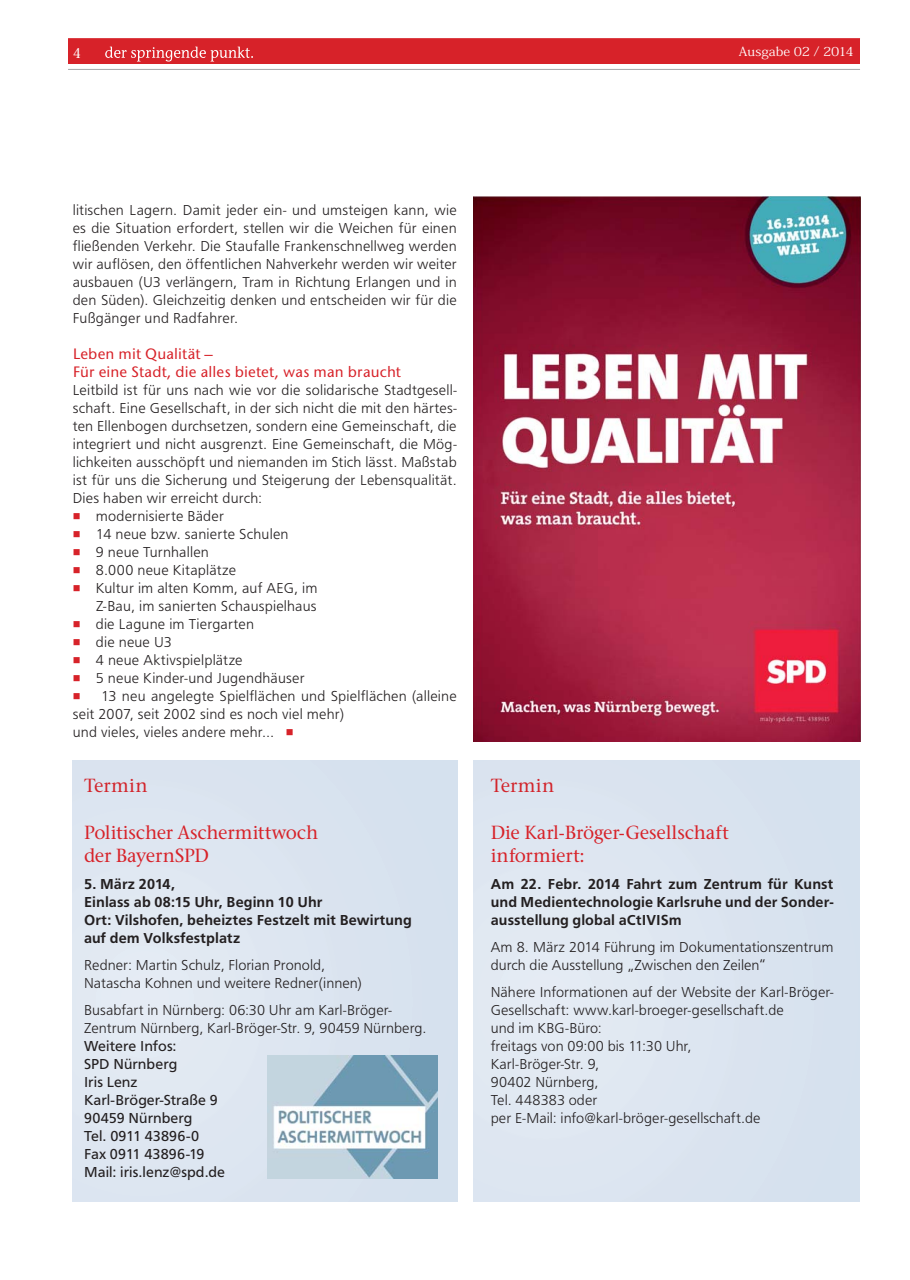
<style>
.page{position:relative;width:910px;height:1280px;background:#fff}
.page>*{position:absolute;margin:0;border:0;box-sizing:border-box;transform-origin:0 0}
.t1{font:500 19.95px/22.5px "Stone Serif Itc T";letter-spacing:-.01em;color:#d72229}
.t2{font:500 19.95px "Stone Serif Itc T";letter-spacing:.005em;color:#d2232a}
.t3{font:500 15.3px/18px "Stone San Itc T";letter-spacing:.01em;color:#d72229}
.t4{font:300 15px/18px "Front Page";letter-spacing:.005em;color:#231f20}
.t5{font:500 15px/18px "Front Page";letter-spacing:.005em;color:#231f20}
.t6{font:15px/18px "Front Page";letter-spacing:.005em;color:#231f20}
.t7{font:13.5px "Koz Min Pro Medium 90 pv RKSJ H";color:#fff}
.t8{font:12.45px "Koz Min Pro Regular 90 pv RKSJ H";letter-spacing:-.005em;color:#fff;scale:1.09 1}
.s1{color:#d72229}
</style>
<div class="page">
<div style="left:68px;top:40px;width:792px;height:24px;background:#d72229"></div>
<hr style="left:68px;top:69px;width:792px;height:1px;background:#a5a7a9">
<svg style="left:105px;top:47px;width:148px;height:15px"></svg>
<hr style="left:68px;top:38px;width:792px;height:1px;background:#d72229">
<img style="left:474px;top:197px;width:386px;height:544px">
<div style="left:73px;top:761px;width:384px;height:441px;background:#dde6f1"></div>
<div style="left:474px;top:761px;width:385px;height:441px;background:#dce5f1"></div>
<img style="left:268px;top:1055px;width:170px;height:123px">
<p class="t7" style="left:73px;top:48px;width:10px">4</p>
<p class="t8" style="left:739px;top:47px;width:107px">Ausgabe 02 / 2014</p>
<p class="t4" style="left:73px;top:202px;width:386px;text-align:justify">litischen Lagern. Damit jeder ein- und umsteigen kann, wie es die Situation erfordert, stellen wir die Weichen für einen fließenden Verkehr. Die Staufalle Frankenschnellweg werden wir auflösen, den öffentlichen Nahverkehr werden wir weiter ausbauen (U3 verlängern, Tram in Richtung Erlangen und in den Süden). Gleichzeitig denken und entscheiden wir für die Fußgänger und Radfahrer.</p>
<p class="t3" style="left:73px;top:346px;width:330px">Leben mit Qualität –<br>Für eine Stadt, die alles bietet, was man braucht</p>
<p class="t4" style="left:73px;top:382px;width:386px;text-align:justify">Leitbild ist für uns nach wie vor die solidarische Stadtgesell&shy;schaft. Eine Gesellschaft, in der sich nicht die mit den härtes&shy;ten Ellenbogen durchsetzen, sondern eine Gemeinschaft, die integriert und nicht ausgrenzt. Eine Gemeinschaft, die Mög&shy;lichkeiten ausschöpft und niemanden im Stich lässt. Maßstab ist für uns die Sicherung und Steigerung der Lebensqualität.<br>Dies haben wir erreicht durch:</p>
<p class="t4" style="left:73px;top:508px;width:153px"><span class="s1">■</span> modernisierte Bäder</p>
<p class="t4" style="left:73px;top:526px;width:217px"><span class="s1">■</span> 14 neue bzw. sanierte Schulen</p>
<p class="t4" style="left:73px;top:544px;width:138px"><span class="s1">■</span> 9 neue Turnhallen</p>
<p class="t4" style="left:73px;top:562px;width:165px"><span class="s1">■</span> 8.000 neue Kitaplätze</p>
<p class="t4" style="left:73px;top:580px;width:246px;text-align:right"><span class="s1">■</span> Kultur im alten Komm, auf AEG, im<br>Z-Bau, im sanierten Schauspielhaus</p>
<p class="t4" style="left:73px;top:616px;width:183px"><span class="s1">■</span> die Lagune im Tiergarten</p>
<p class="t4" style="left:73px;top:634px;width:101px"><span class="s1">■</span> die neue U3</p>
<p class="t4" style="left:73px;top:652px;width:171px"><span class="s1">■</span> 4 neue Aktivspielplätze</p>
<p class="t4" style="left:73px;top:670px;width:233px"><span class="s1">■</span> 5 neue Kinder-und Jugendhäuser</p>
<p class="t4" style="left:73px;top:688px;width:386px"><span class="s1">■</span> 13 neu angelegte Spielflächen und Spielflächen (alleine seit 2007, seit 2002 sind es noch viel mehr)<br>und vieles, vieles andere mehr… <span class="s1">■</span></p>
<h1 class="t2" style="left:84px;top:777px;width:65px">Termin</h1>
<h1 class="t1" style="left:84px;top:823px;width:236px">Politischer Aschermittwoch der BayernSPD</h1>
<p class="t5" style="left:84px;top:875px;width:329px">5. März 2014,<br>Einlass ab 08:15 Uhr, Beginn 10 Uhr<br>Ort: Vilshofen, beheiztes Festzelt mit Bewirtung auf dem Volksfestplatz</p>
<p class="t4" style="left:84px;top:956px;width:279px">Redner: Martin Schulz, Florian Pronold,<br>Natascha Kohnen und weitere Redner(innen)</p>
<p class="t4" style="left:84px;top:1001px;width:344px">Busabfart in Nürnberg: 06:30 Uhr am Karl-Bröger-<br>Zentrum Nürnberg, Karl-Bröger-Str. 9, 90459 Nürnberg.</p>
<p class="t6" style="left:84px;top:1037px;width:142px">Weitere Infos:<br>SPD Nürnberg<br>Iris Lenz<br>Karl-Bröger-Straße 9<br>90459 Nürnberg<br>Tel. 0911 43896-0<br>Fax 0911 43896-19<br>Mail: iris.lenz@spd.de</p>
<h1 class="t2" style="left:491px;top:777px;width:65px">Termin</h1>
<h1 class="t1" style="left:491px;top:823px;width:240px">Die Karl-Bröger-Gesellschaft informiert:</h1>
<p class="t5" style="left:491px;top:875px;width:344px;text-align:justify">Am 22. Febr. 2014 Fahrt zum Zentrum für Kunst und Medientechnologie Karlsruhe und der Sonder&shy;ausstellung global aCtIVISm</p>
<p class="t4" style="left:491px;top:938px;width:344px">Am 8. März 2014 Führung im Dokumentationszentrum durch die Ausstellung „Zwischen den Zeilen“</p>
<p class="t4" style="left:491px;top:983px;width:344px">Nähere Informationen auf der Website der Karl-Bröger-<br>Gesellschaft: www.karl-broeger-gesellschaft.de<br>und im KBG-Büro:<br>freitags von 09:00 bis 11:30 Uhr,<br>Karl-Bröger-Str. 9,<br>90402 Nürnberg,<br>Tel. 448383 oder<br>per E-Mail: info@karl-bröger-gesellschaft.de</p>
</div>
